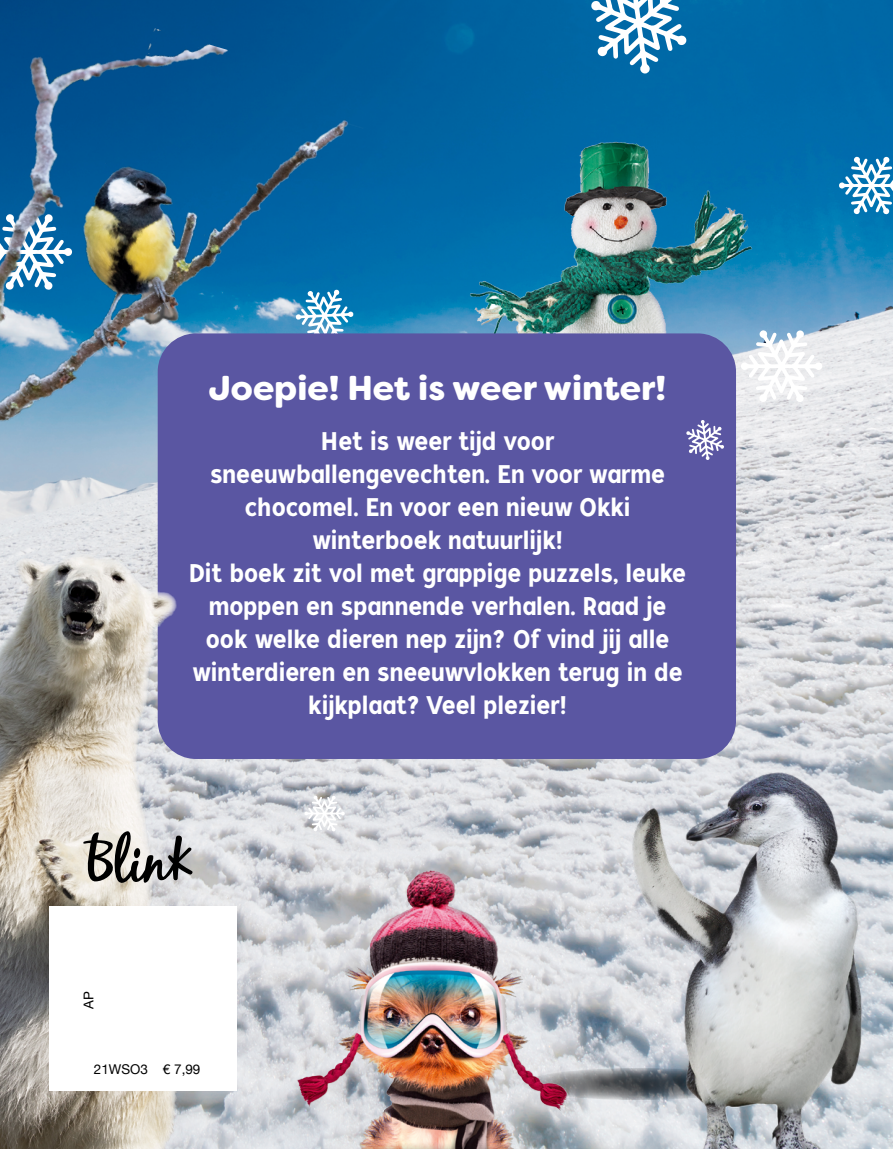
<style>
.page{position:relative;width:893px;height:1149px;background:#fff}
.page>*{position:absolute;margin:0;border:0;box-sizing:border-box;transform-origin:0 0}
.t1{font:900 34.5px "Filson Soft";color:#fff}
.t2{font:25.5px/33px "Tide Sans Cond 500 Dudette";color:#fff;text-align:center}
.t3{font:13.5px "Helvetica Neue";color:#000}
</style>
<div class="page">
<img style="left:275px;top:0;width:618px;height:849px">
<div style="left:453px;top:118px;width:315px;height:286px;background:#243282;opacity:.39"></div>
<div style="left:158px;top:333px;width:578px;height:425px;background:#5a56a2;border-radius:38px"></div>
<svg style="left:741px;top:330px;width:82px;height:72px"></svg>
<svg style="left:839px;top:156px;width:54px;height:58px"></svg>
<img style="left:0;top:600px;width:275px;height:548px">
<div style="left:49px;top:906px;width:188px;height:184px;background:#fff"></div>
<svg style="left:83px;top:831px;width:110px;height:51px"></svg>
<svg style="left:591px;top:0;width:96px;height:74px"></svg>
<svg style="left:304px;top:795px;width:41px;height:36px"></svg>
<svg style="left:686px;top:420px;width:38px;height:40px"></svg>
<img style="left:0;top:0;width:374px;height:600px">
<img style="left:604px;top:738px;width:289px;height:410px">
<div style="left:202px;top:849px;width:471px;height:299px;background:#000;opacity:.43"></div>
<h1 class="t1" style="left:209px;top:365px;width:459px">Joepie! Het is weer winter!</h1>
<p class="t2" style="left:189px;top:425px;width:499px">Het is weer tijd voor sneeuwballengevechten. En voor warme chocomel. En voor een nieuw Okki winterboek natuurlijk!<br>Dit boek zit vol met grappige puzzels, leuke moppen en spannende verhalen. Raad je ook welke dieren nep zijn? Of vind jij alle winterdieren en sneeuwvlokken terug in de kijkplaat? Veel plezier!</p>
<p class="t3" style="left:79px;top:1008px;width:19px;rotate:-90deg">AP</p>
<p class="t3" style="left:94px;top:1059px;width:108px">21WSO3 € 7,99</p>
</div>
